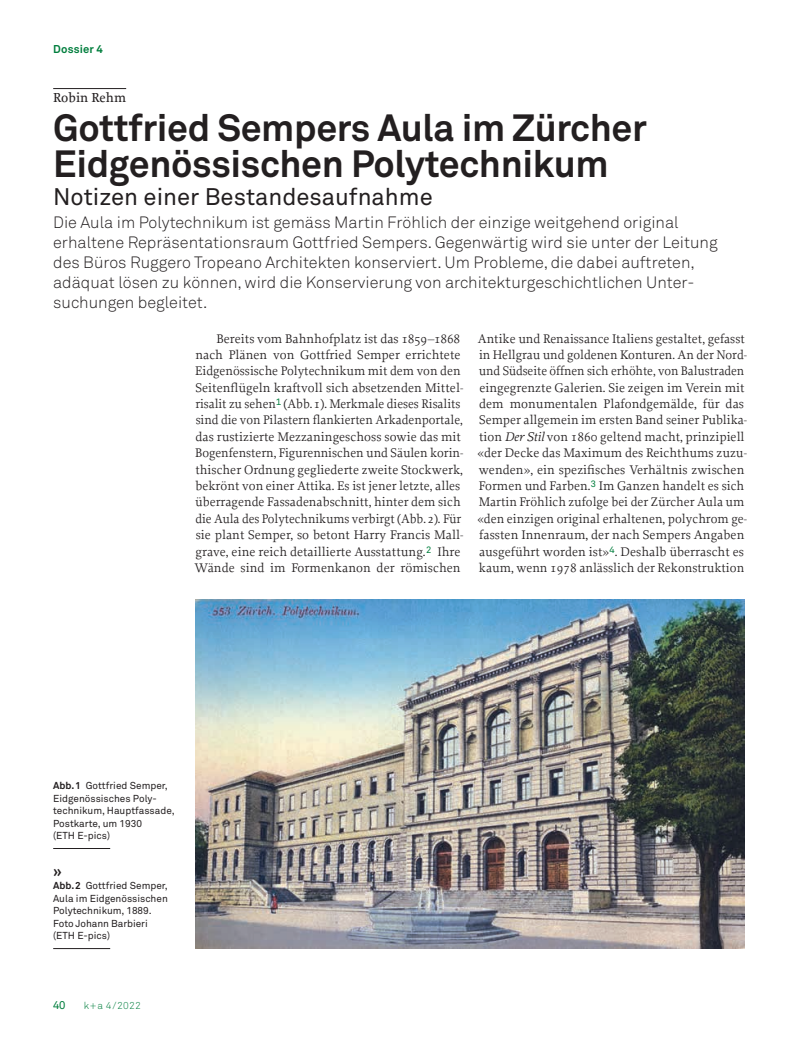
<style>
.page{position:relative;width:798px;height:1046px;background:#fff}
.page>*{position:absolute;margin:0;border:0;box-sizing:border-box;transform-origin:0 0}
.t1{font:700 37.5px/36.2px "Akkurat";letter-spacing:-.01em;color:#231f20}
.t2{font:23.75px "Akkurat";color:#231f20}
.t3{font:300 16.25px/20px "Akkurat";color:#231f20}
.t4{font:700 15px "Akkurat";color:#231f20}
.t5{font:500 13.75px "Proforma";letter-spacing:.005em;color:#231f20}
.t6{font:13.12px/16.4px "Proforma";color:#231f20}
.t7{font:700 11.25px "Akkurat";letter-spacing:.015em;color:#007e3d}
.t8{font:11.25px "Akkurat";color:#007e3d}
.t9{font:10px/12.5px "Akkurat";color:#231f20}
.t10{font:300 10px "Akkurat";color:#007e3d}
.s1{font-style:italic}
.s2{font-weight:700}
</style>
<div class="page">
<hr style="left:53px;top:88px;width:73px;height:1px;background:#231f20">
<img style="left:195px;top:599px;width:549px;height:349px">
<hr style="left:53px;top:848px;width:57px;height:1px;background:#231f20">
<hr style="left:53px;top:948px;width:57px;height:1px;background:#231f20">
<p class="t7" style="left:53px;top:42px;width:51px">Dossier 4</p>
<p class="t5" style="left:53px;top:89px;width:74px">Robin Rehm</p>
<h1 class="t1" style="left:53px;top:109px;width:595px">Gottfried Sempers Aula im Zürcher<br>Eidgenössischen Polytechnikum</h1>
<h2 class="t2" style="left:53px;top:182px;width:381px">Notizen einer Bestandesaufnahme</h2>
<p class="t3" style="left:53px;top:212px;width:665px">Die Aula im Polytechnikum ist gemäss Martin Fröhlich der einzige weitgehend original erhaltene Repräsentationsraum Gottfried Sempers. Gegenwärtig wird sie unter der Leitung des Büros Ruggero Tropeano Architekten konserviert. Um Probleme, die dabei auftreten, adäquat lösen zu können, wird die Konservierung von architekturgeschichtlichen Unter&shy;suchungen begleitet.</p>
<p class="t6" style="left:194px;top:330px;width:270px;text-indent:22px">Bereits vom Bahnhofplatz ist das 1859–1868 nach Plänen von Gottfried Semper errichtete Eidgenössische Polytechnikum mit dem von den Seitenflügeln kraftvoll sich absetzenden Mittel&shy;risalit zu sehen<sup>1</sup> (Abb.1). Merkmale dieses Risalits sind die von Pilastern flankierten Arkadenportale, das rustizierte Mezzaningeschoss sowie das mit Bogenfenstern, Figurennischen und Säulen korin&shy;thischer Ordnung gegliederte zweite Stockwerk, bekrönt von einer Attika. Es ist jener letzte, alles überragende Fassadenabschnitt, hinter dem sich die Aula des Polytechnikums verbirgt (Abb.2). Für sie plant Semper, so betont Harry Francis Mall&shy;grave, eine reich detaillierte Ausstattung.<sup>2</sup> Ihre Wände sind im Formenkanon der römischen</p>
<p class="t6" style="left:477px;top:330px;width:271px">Antike und Renaissance Italiens gestaltet, gefasst in Hellgrau und goldenen Konturen. An der Nord&shy;und Südseite öffnen sich erhöhte, von Balustraden eingegrenzte Galerien. Sie zeigen im Verein mit dem monumentalen Plafondgemälde, für das Semper allgemein im ersten Band seiner Publika&shy;tion <span class="s1">Der Stil</span> von 1860 geltend macht, prinzipiell «der Decke das Maximum des Reichthums zuzu&shy;wenden», ein spezifisches Verhältnis zwischen Formen und Farben.<sup>3</sup> Im Ganzen handelt es sich Martin Fröhlich zufolge bei der Zürcher Aula um «den einzigen original erhaltenen, polychrom ge&shy;fassten Innenraum, der nach Sempers Angaben ausgeführt worden ist»<sup>4</sup>. Deshalb überrascht es kaum, wenn 1978 anlässlich der Rekonstruktion</p>
<p class="t9" style="left:53px;top:779px;width:123px"><span class="s2">Abb.1</span> Gottfried Semper,<br>Eidgenössisches Poly&shy;technikum, Hauptfassade,<br>Postkarte, um 1930<br>(ETH E-pics)</p>
<p class="t4" style="left:53px;top:861px;width:10px">»</p>
<p class="t9" style="left:53px;top:879px;width:116px"><span class="s2">Abb.2</span> Gottfried Semper,<br>Aula im Eidgenössischen<br>Polytechnikum, 1889.<br>Foto Johann Barbieri (ETH E-pics)</p>
<p class="t8" style="left:53px;top:998px;width:14px">40</p>
<p class="t10" style="left:84px;top:999px;width:58px">k+a 4/2022</p>
</div>
